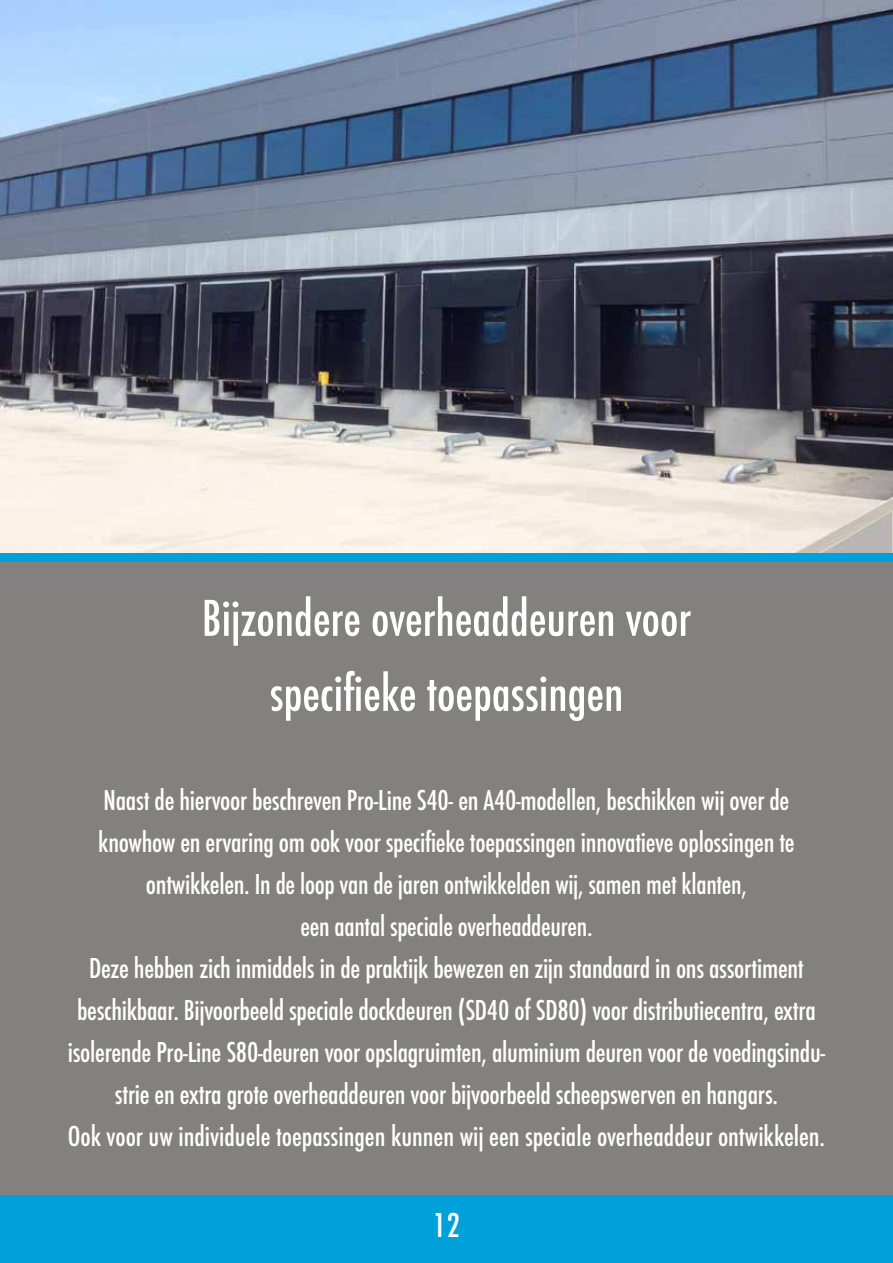
<style>
.page{position:relative;width:893px;height:1263px;background:#828180}
.page>*{position:absolute;margin:0;border:0;box-sizing:border-box;transform-origin:0 0}
.t1{font:500 54px/75px "Futura Con";color:#fff;text-align:center}
.t2{font:500 36px "Futura Con";color:#fff}
.t3{font:500 30px/42px "Futura Con";letter-spacing:-.01em;color:#fff;text-align:center}
</style>
<div class="page">
<div style="left:0;top:1195px;width:893px;height:68px;background:#00a0da"></div>
<div style="left:0;top:553px;width:893px;height:8px;background:#00a0da"></div>
<img style="left:0;top:0;width:893px;height:553px">
<h1 class="t1" style="left:202px;top:581px;width:491px">Bijzondere overheaddeuren voor specifieke toepassingen</h1>
<p class="t3" style="left:68px;top:779px;width:759px">Naast de hiervoor beschreven Pro-Line S40- en A40-modellen, beschikken wij over de knowhow en ervaring om ook voor specifieke toepassingen innovatieve oplossingen te ontwikkelen. In de loop van de jaren ontwikkelden wij, samen met klanten,<br>een aantal speciale overheaddeuren.<br>Deze hebben zich inmiddels in de praktijk bewezen en zijn standaard in ons assortiment beschikbaar. Bijvoorbeeld speciale dockdeuren (SD40 of SD80) voor distributiecentra, extra isolerende Pro-Line S80-deuren voor opslagruimten, aluminium deuren voor de voedingsindu&shy;strie en extra grote overheaddeuren voor bijvoorbeeld scheepswerven en hangars.<br>Ook voor uw individuele toepassingen kunnen wij een speciale overheaddeur ontwikkelen.</p>
<p class="t2" style="left:433px;top:1205px;width:29px">12</p>
</div>
